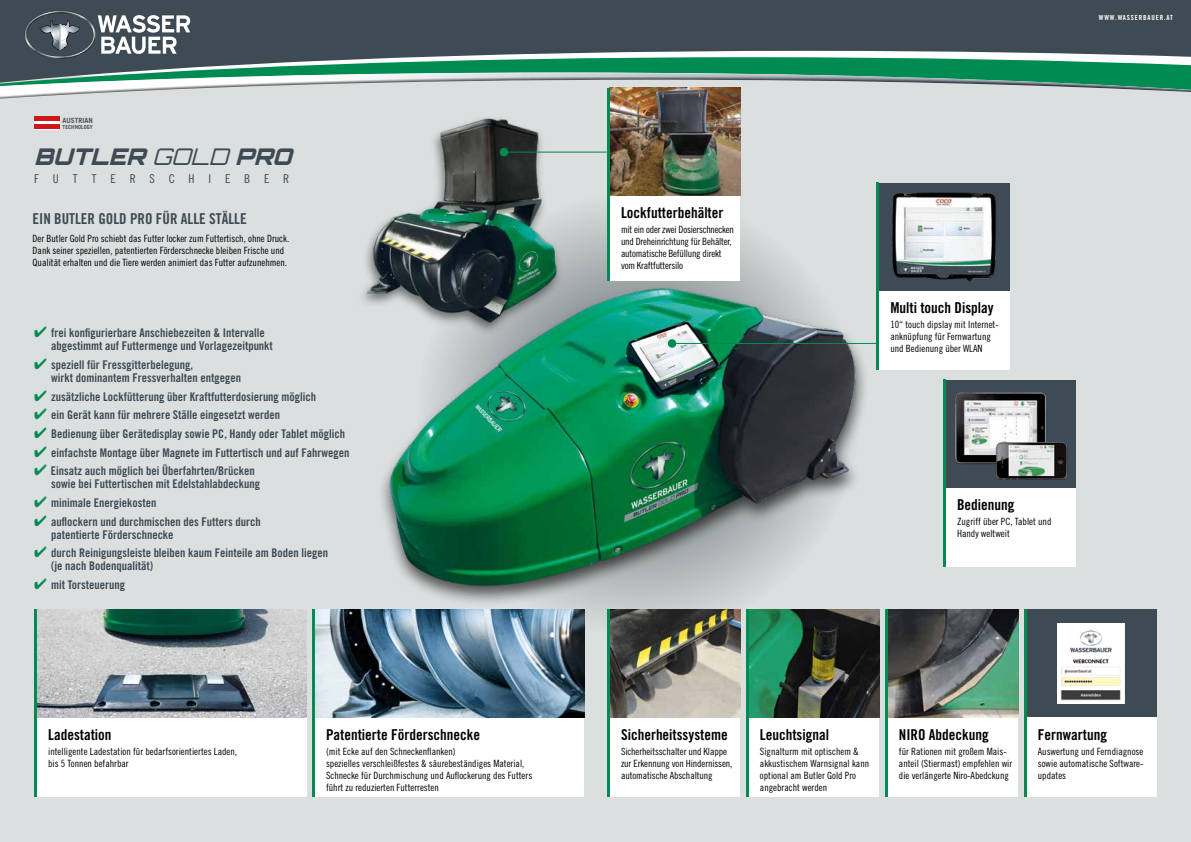
<style>
.page{position:relative;width:1191px;height:842px;background:#fff}
.page>*{position:absolute;margin:0;border:0;box-sizing:border-box;transform-origin:0 0}
.t1{font:italic 900 23px "Orbitron";color:#3e4a54}
.t2{font:15px "Trade Gothic Bold Cond Twenty";color:#000}
.t3{font:15px "Trade Gothic Bold Cond Twenty";color:#3e4a54}
.t4{font:12.2px "Trade Gothic Cond Eighteen";letter-spacing:1.135em;color:#3e4a54}
.t5{font:12px/13px "Trade Gothic Bold Cond Twenty";color:#3e4a54}
.t6{font:10px/12px "Trade Gothic Cond Eighteen";color:#000}
.t7{font:10px/12px "Trade Gothic Cond Eighteen";letter-spacing:-.02em;color:#000}
.t8{font:700 7.2px "Trade Gothic";color:#505453}
.t9{font:7px "Trade Gothic Bold Cond Twenty";letter-spacing:.12em;color:#fff}
.t10{font:700 5.6px "Trade Gothic";color:#505453}
.s1{font-weight:400}
.s2{color:#008b52}
</style>
<div class="page">
<div style="left:0;top:77px;width:1191px;height:765px;background:#dbdfdf"></div>
<div style="left:0;top:0;width:1191px;height:15px;background:#3e4a54"></div>
<img style="left:25px;top:10px;width:70px;height:5px">
<svg style="left:0;top:15px;width:1191px;height:84px"></svg>
<div style="left:609px;top:196px;width:131px;height:85px;background:#fff"></div>
<img style="left:609px;top:88px;width:131px;height:108px">
<hr style="left:607px;top:88px;width:2px;height:193px;background:#008b52">
<div style="left:377px;top:285px;width:492px;height:322px;background:#000;opacity:.65"></div>
<img style="left:377px;top:221px;width:483px;height:377px">
<hr style="left:672px;top:343px;width:223px;height:1px;background:#008b52">
<div style="left:668px;top:339px;width:8px;height:9px;background:#008b52;border-radius:50%"></div>
<div style="left:879px;top:291px;width:130px;height:79px;background:#fff"></div>
<div style="left:879px;top:183px;width:130px;height:108px;background:#3e4a54"></div>
<img style="left:892px;top:192px;width:104px;height:90px">
<hr style="left:876px;top:183px;width:3px;height:187px;background:#008b52">
<svg style="left:34px;top:121px;width:26px;height:4px"></svg>
<hr style="left:34px;top:117px;width:26px;height:4px;background:#cd1719">
<hr style="left:34px;top:125px;width:26px;height:4px;background:#cd1719">
<img style="left:363px;top:118px;width:205px;height:217px">
<div style="left:315px;top:717px;width:269px;height:80px;background:#fff"></div>
<img style="left:315px;top:609px;width:269px;height:108px">
<hr style="left:312px;top:609px;width:3px;height:188px;background:#008b52">
<div style="left:37px;top:717px;width:269px;height:80px;background:#fff"></div>
<img style="left:37px;top:609px;width:269px;height:108px">
<hr style="left:34px;top:609px;width:3px;height:188px;background:#008b52">
<div style="left:945px;top:488px;width:131px;height:79px;background:#fff"></div>
<div style="left:945px;top:380px;width:131px;height:108px;background:#3e4a54"></div>
<img style="left:945px;top:387px;width:101px;height:101px">
<hr style="left:943px;top:380px;width:2px;height:187px;background:#008b52">
<img style="left:986px;top:436px;width:81px;height:49px">
<hr style="left:504px;top:152px;width:103px;height:1px;background:#008b52">
<div style="left:500px;top:148px;width:8px;height:8px;background:#008b52;border-radius:50%"></div>
<div style="left:609px;top:717px;width:131px;height:80px;background:#fff"></div>
<img style="left:609px;top:609px;width:131px;height:108px">
<hr style="left:607px;top:609px;width:2px;height:188px;background:#008b52">
<div style="left:748px;top:717px;width:131px;height:80px;background:#fff"></div>
<img style="left:748px;top:609px;width:131px;height:108px">
<hr style="left:746px;top:609px;width:2px;height:188px;background:#008b52">
<div style="left:887px;top:717px;width:131px;height:80px;background:#fff"></div>
<img style="left:887px;top:609px;width:131px;height:108px">
<hr style="left:884px;top:609px;width:3px;height:188px;background:#008b52">
<div style="left:1026px;top:717px;width:131px;height:80px;background:#fff"></div>
<div style="left:1026px;top:609px;width:131px;height:108px;background:#3e4a54"></div>
<img style="left:1057px;top:624px;width:67px;height:79px">
<hr style="left:1023px;top:609px;width:3px;height:188px;background:#008b52">
<p class="t8" style="left:63px;top:116px;width:32px">AUSTRIAN</p>
<p class="t10" style="left:63px;top:123px;width:32px">TECHNOLOGY</p>
<h1 class="t1" style="left:34px;top:142px;width:266px">BUTLER <span class="s1">GOLD</span> PRO</h1>
<p class="t4" style="left:34px;top:171px;width:257px">FUTTERSCHIEBER</p>
<h2 class="t3" style="left:33px;top:210px;width:216px">EIN BUTLER GOLD PRO FÜR ALLE STÄLLE</h2>
<p class="t6" style="left:33px;top:232px;width:258px">Der Butler Gold Pro schiebt das Futter locker zum Futtertisch, ohne Druck.<br>Dank seiner speziellen, patentierten Förderschnecke bleiben Frische und<br>Qualität erhalten und die Tiere werden animiert das Futter aufzunehmen.</p>
<p class="t5" style="left:51px;top:327px;width:223px;text-indent:-17px"><span class="s2">✔</span> frei konfigurierbare Anschiebezeiten &amp; Intervalle abgestimmt auf Futtermenge und Vorlagezeitpunkt</p>
<p class="t5" style="left:51px;top:358px;width:191px;text-indent:-17px"><span class="s2">✔</span> speziell für Fressgitterbelegung,<br>wirkt dominantem Fressverhalten entgegen</p>
<p class="t5" style="left:34px;top:390px;width:284px"><span class="s2">✔</span> zusätzliche Lockfütterung über Kraftfutterdosierung möglich</p>
<p class="t5" style="left:34px;top:409px;width:248px"><span class="s2">✔</span> ein Gerät kann für mehrere Ställe eingesetzt werden</p>
<p class="t5" style="left:34px;top:427px;width:313px"><span class="s2">✔</span> Bedienung über Gerätedisplay sowie PC, Handy oder Tablet möglich</p>
<p class="t5" style="left:34px;top:446px;width:317px"><span class="s2">✔</span> einfachste Montage über Magnete im Futtertisch und auf Fahrwegen</p>
<p class="t5" style="left:51px;top:465px;width:211px;text-indent:-17px"><span class="s2">✔</span> Einsatz auch möglich bei Überfahrten/Brücken sowie bei Futtertischen mit Edelstahlabdeckung</p>
<p class="t5" style="left:34px;top:496px;width:124px"><span class="s2">✔</span> minimale Energiekosten</p>
<p class="t5" style="left:51px;top:515px;width:211px;text-indent:-17px"><span class="s2">✔</span> auflockern und durchmischen des Futters durch patentierte Förderschnecke</p>
<p class="t5" style="left:51px;top:547px;width:279px;text-indent:-17px"><span class="s2">✔</span> durch Reinigungsleiste bleiben kaum Feinteile am Boden liegen (je nach Bodenqualität)</p>
<p class="t5" style="left:34px;top:578px;width:93px"><span class="s2">✔</span> mit Torsteuerung</p>
<h2 class="t2" style="left:48px;top:726px;width:65px">Ladestation</h2>
<p class="t6" style="left:48px;top:745px;width:190px">intelligente Ladestation für bedarfsorientiertes Laden, bis 5 Tonnen befahrbar</p>
<h2 class="t2" style="left:326px;top:726px;width:156px">Patentierte Förderschnecke</h2>
<p class="t6" style="left:326px;top:745px;width:208px">(mit Ecke auf den Schneckenflanken)<br>spezielles verschleißfestes &amp; säurebeständiges Material, Schnecke für Durchmischung und Auflockerung des Futters führt zu reduzierten Futterresten</p>
<h2 class="t2" style="left:621px;top:204px;width:104px">Lockfutterbehälter</h2>
<p class="t7" style="left:621px;top:224px;width:115px">mit ein oder zwei Dosierschnecken und Dreheinrichtung für Behälter, automatische Befüllung direkt vom Kraftfuttersilo</p>
<p class="t9" style="left:1099px;top:13px;width:75px">WWW.WASSERBAUER.AT</p>
<h2 class="t2" style="left:890px;top:299px;width:105px">Multi touch Display</h2>
<p class="t6" style="left:890px;top:319px;width:110px">10“ touch dipslay mit Internet&shy;anknüpfung für Fernwartung und Bedienung über WLAN</p>
<h2 class="t2" style="left:957px;top:496px;width:59px">Bedienung</h2>
<p class="t6" style="left:957px;top:516px;width:96px">Zugriff über PC, Tablet und<br>Handy weltweit</p>
<h2 class="t2" style="left:621px;top:726px;width:108px">Sicherheitssysteme</h2>
<p class="t6" style="left:621px;top:745px;width:113px">Sicherheitsschalter und Klappe zur Erkennung von Hindernissen, automatische Abschaltung</p>
<h2 class="t2" style="left:760px;top:726px;width:71px">Leuchtsignal</h2>
<p class="t6" style="left:760px;top:745px;width:111px">Signalturm mit optischem &amp; akkustischem Warnsignal kann optional am Butler Gold Pro angebracht werden</p>
<h2 class="t2" style="left:899px;top:726px;width:91px">NIRO Abdeckung</h2>
<p class="t6" style="left:899px;top:745px;width:115px">für Rationen mit großem Mais&shy;anteil (Stiermast) empfehlen wir die verlängerte Niro-Abedckung</p>
<h2 class="t2" style="left:1037px;top:726px;width:71px">Fernwartung</h2>
<p class="t6" style="left:1037px;top:745px;width:107px;text-align:justify">Auswertung und Ferndiagnose sowie automatische Software&shy;updates</p>
</div>
